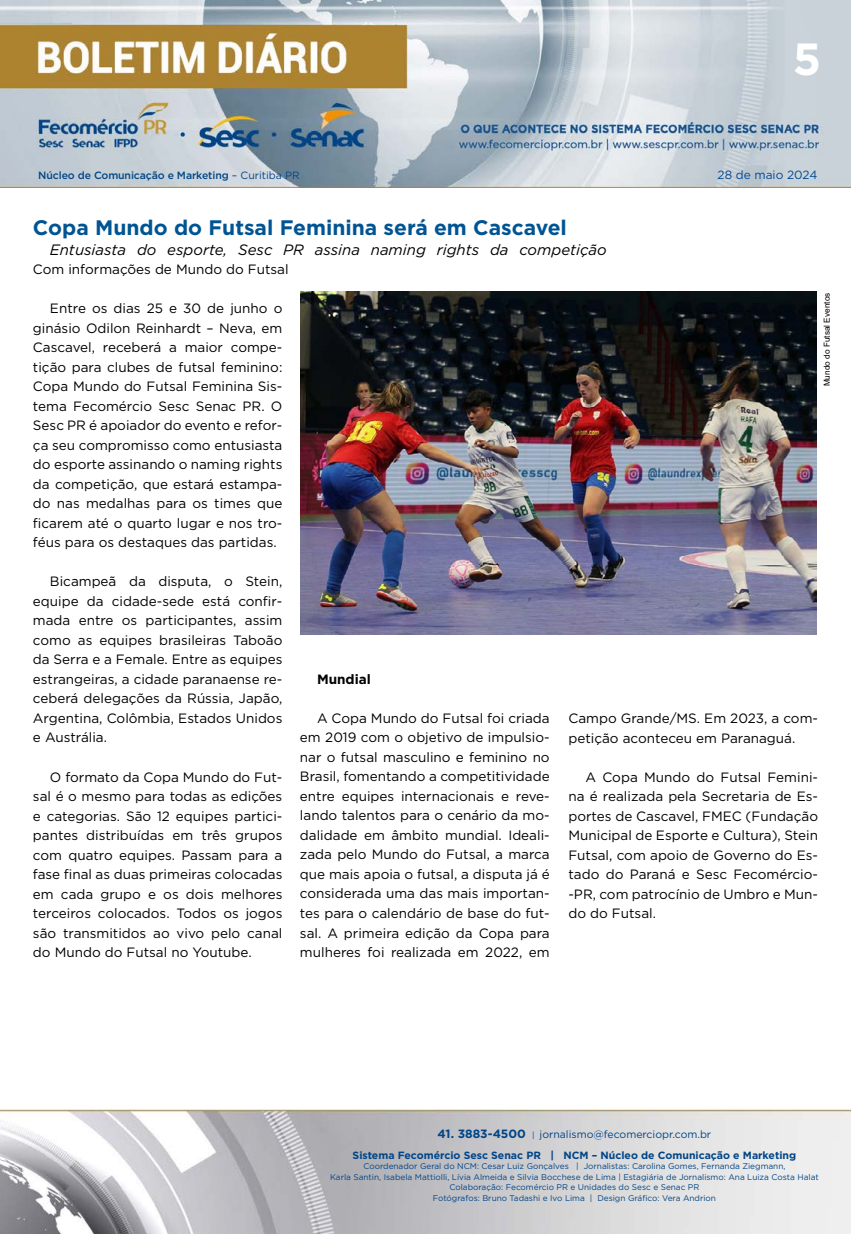
<style>
.page{position:relative;width:851px;height:1234px;background:#fff}
.page>*{position:absolute;margin:0;border:0;box-sizing:border-box;transform-origin:0 0}
.t1{font:700 45px "Gotham";color:#fff}
.t2{font:700 21px "Gotham";color:#005493}
.t3{font:italic 15px "Gotham";color:#000}
.t4{font:13.5px/19.5px "Gotham";color:#000;text-align:justify}
.t5{font:700 13.5px "Gotham";color:#000}
.t6{font:11.85px "Gotham";color:#004a93}
.t7{font:700 10.5px/21px "Gotham";color:#004587;text-align:center}
.t8{font:500 10.5px "Gotham";letter-spacing:-.01em;color:#004587}
.t9{font:8.25px/10.5px "Gotham";color:#004587;text-align:center}
.t10{font:8.25px "Arial";color:#000}
.s1{font-weight:400}
.s2{font-size:12px}
.s3{font-weight:400;font-size:8.25px}
</style>
<div class="page">
<img style="left:0;top:0;width:850px;height:188px">
<img style="left:0;top:1109px;width:850px;height:124px">
<img style="left:300px;top:292px;width:516px;height:342px">
<h1 class="t1" style="left:792px;top:29px;width:30px">5</h1>
<p class="t8" style="left:38px;top:168px;width:263px">Núcleo de Comunicação e Marketing <span class="s1">– Curitiba PR</span></p>
<p class="t6" style="left:717px;top:167px;width:101px">28 de maio 2024</p>
<h2 class="t2" style="left:33px;top:214px;width:535px">Copa Mundo do Futsal Feminina será em Cascavel</h2>
<p class="t3" style="left:50px;top:240px;width:558px">Entusiasta do esporte, Sesc PR assina naming rights da competição</p>
<p class="t4" style="left:33px;top:259px;width:257px">Com informações de Mundo do Futsal</p>
<p class="t4" style="left:33px;top:298px;width:251px;text-indent:17px">Entre os dias 25 e 30 de junho o ginásio Odilon Reinhardt – Neva, em Cascavel, receberá a maior compe&shy;tição para clubes de futsal feminino:<br>Copa Mundo do Futsal Feminina Sis&shy;tema Fecomércio Sesc Senac PR. O Sesc PR é apoiador do evento e refor&shy;ça seu compromisso como entusiasta do esporte assinando o naming rights da competição, que estará estampa&shy;do nas medalhas para os times que ficarem até o quarto lugar e nos tro&shy;féus para os destaques das partidas.</p>
<p class="t4" style="left:33px;top:571px;width:251px;text-indent:17px">Bicampeã da disputa, o Stein, equipe da cidade-sede está confir&shy;mada entre os participantes, assim como as equipes brasileiras Taboão da Serra e a Female. Entre as equipes estrangeiras, a cidade paranaense re&shy;ceberá delegações da Rússia, Japão, Argentina, Colômbia, Estados Unidos e Austrália.</p>
<p class="t4" style="left:33px;top:766px;width:251px;text-indent:17px">O formato da Copa Mundo do Fut&shy;sal é o mesmo para todas as edições e categorias. São 12 equipes partici&shy;pantes distribuídas em três grupos com quatro equipes. Passam para a fase final as duas primeiras colocadas em cada grupo e os dois melhores terceiros colocados. Todos os jogos são transmitidos ao vivo pelo canal do Mundo do Futsal no Youtube.</p>
<p class="t10" style="left:821px;top:386px;width:95px;rotate:-90deg">Mundo do Futsal Eventos</p>
<p class="t5" style="left:317px;top:670px;width:55px">Mundial</p>
<p class="t4" style="left:300px;top:708px;width:251px;text-indent:17px">A Copa Mundo do Futsal foi criada em 2019 com o objetivo de impulsio&shy;nar o futsal masculino e feminino no Brasil, fomentando a competitividade entre equipes internacionais e reve&shy;lando talentos para o cenário da mo&shy;dalidade em âmbito mundial. Ideali&shy;zada pelo Mundo do Futsal, a marca que mais apoia o futsal, a disputa já é considerada uma das mais importan&shy;tes para o calendário de base do fut&shy;sal. A primeira edição da Copa para mulheres foi realizada em 2022, em</p>
<p class="t4" style="left:568px;top:708px;width:251px">Campo Grande/MS. Em 2023, a com&shy;petição aconteceu em Paranaguá.</p>
<p class="t4" style="left:568px;top:766px;width:251px;text-indent:17px">A Copa Mundo do Futsal Femini&shy;na é realizada pela Secretaria de Es&shy;portes de Cascavel, FMEC (Fundação Municipal de Esporte e Cultura), Stein Futsal, com apoio de Governo do Es&shy;tado do Paraná e Sesc Fecomércio--PR, com patrocínio de Umbro e Mun&shy;do do Futsal.</p>
<p class="t7" style="left:352px;top:1122px;width:445px"><span class="s2">41. 3883-4500</span> <span class="s3">|</span> <span class="s1">jornalismo@fecomerciopr.com.br<br></span>Sistema Fecomércio Sesc Senac PR | NCM – Núcleo de Comunicação e Marketing</p>
<p class="t9" style="left:330px;top:1160px;width:490px">Coordenador Geral do NCM: Cesar Luiz Gonçalves | Jornalistas: Carolina Gomes, Fernanda Ziegmann,<br>Karla Santin, Isabela Mattiolli, Lívia Almeida e Silvia Bocchese de Lima | Estagiária de Jornalismo: Ana Luiza Costa Halat Colaboração: Fecomércio PR e Unidades do Sesc e Senac PR<br>Fotógrafos: Bruno Tadashi e Ivo Lima | Design Gráfico: Vera Andrion</p>
</div>
